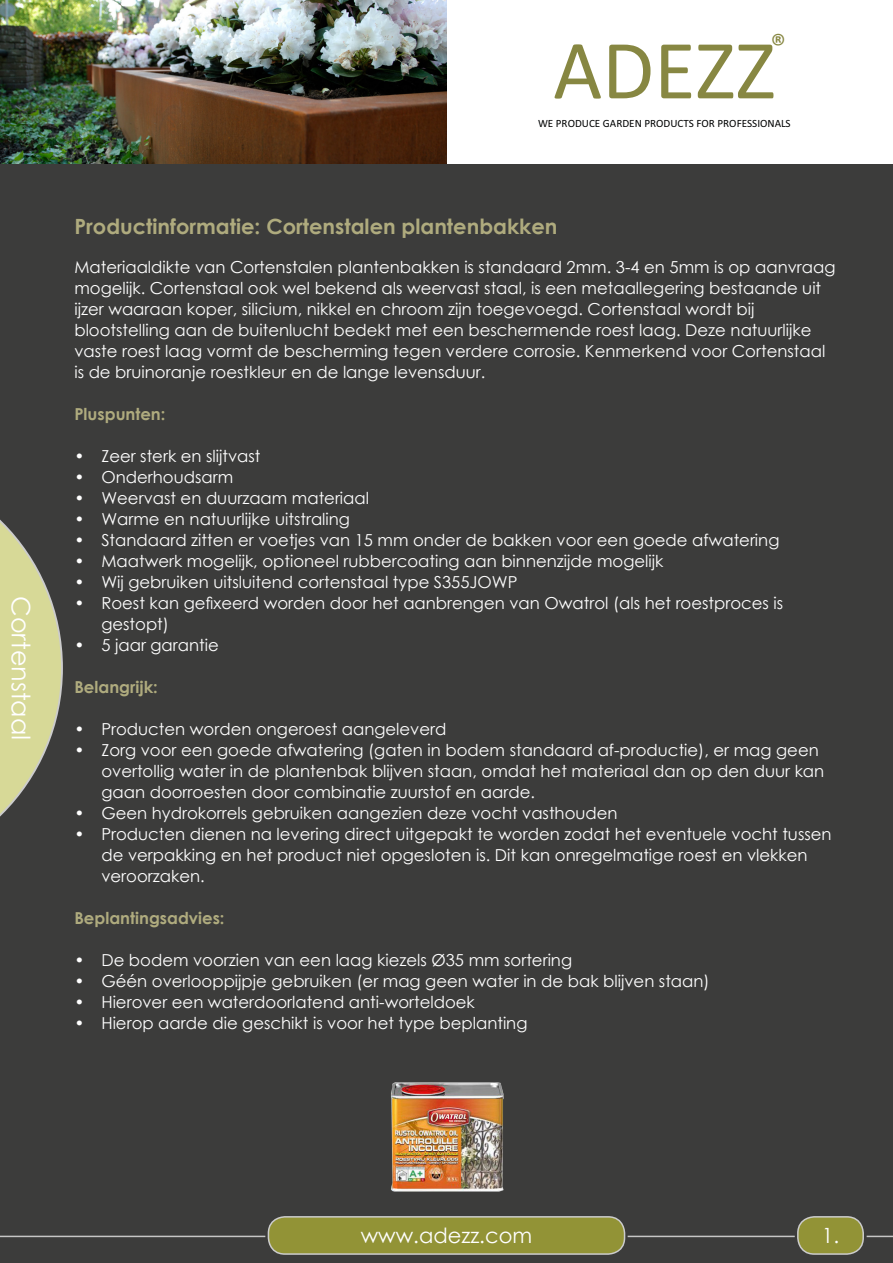
<style>
.page{position:relative;width:893px;height:1263px;background:#3c3c3b}
.page>*{position:absolute;margin:0;border:0;box-sizing:border-box;transform-origin:0 0}
.t1{font:84.9px "Calibri";letter-spacing:-.005em;color:#878742}
.t2{font:30.9px "Calibri";color:#878742}
.t3{font:25.5px "Century Gothic";color:#fff}
.t4{font:700 21px "Century Gothic";color:#afab7e}
.t5{font:21px "Century Gothic";color:#fff}
.t6{font:16.5px/21px "Century Gothic";color:#fff}
.t7{font:700 16.5px "Century Gothic";color:#afab7e}
.t8{font:11.1px "Calibri";color:#010202}
</style>
<div class="page">
<div style="left:438px;top:0;width:455px;height:164px;background:#fff"></div>
<div style="left:268px;top:1217px;width:357px;height:37px;background:#929336;border-radius:16px"></div>
<div style="left:268px;top:1216px;width:357px;height:39px;border:2px solid #ccc;border-radius:16px"></div>
<svg style="left:0;top:519px;width:63px;height:298px"></svg>
<div style="left:798px;top:1217px;width:65px;height:37px;background:#929336;border-radius:16px"></div>
<div style="left:797px;top:1216px;width:67px;height:39px;border:2px solid #ccc;border-radius:16px"></div>
<img style="left:0;top:0;width:446px;height:164px">
<hr style="left:0;top:1236px;width:265px;height:1px;background:#c6c6c6">
<hr style="left:628px;top:1236px;width:167px;height:1px;background:#c6c6c6">
<svg style="left:867px;top:1236px;width:26px;height:1px"></svg>
<img style="left:391px;top:1082px;width:113px;height:110px">
<h3 class="t3" style="left:39px;top:596px;width:146px;rotate:90deg">Cortenstaal</h3>
<h2 class="t2" style="left:770px;top:23px;width:17px">®</h2>
<h1 class="t1" style="left:553px;top:11px;width:224px">ADEZZ</h1>
<p class="t8" style="left:538px;top:116px;width:254px">WE PRODUCE GARDEN PRODUCTS FOR PROFESSIONALS</p>
<p class="t4" style="left:74px;top:210px;width:484px">Productinformatie: Cortenstalen plantenbakken</p>
<p class="t6" style="left:74px;top:256px;width:763px">Materiaaldikte van Cortenstalen plantenbakken is standaard 2mm. 3-4 en 5mm is op aanvraag mogelijk. Cortenstaal ook wel bekend als weervast staal, is een metaallegering bestaande uit ijzer waaraan koper, silicium, nikkel en chroom zijn toegevoegd. Cortenstaal wordt bij blootstelling aan de buitenlucht bedekt met een beschermende roest laag. Deze natuurlijke vaste roest laag vormt de bescherming tegen verdere corrosie. Kenmerkend voor Cortenstaal is de bruinoranje roestkleur en de lange levensduur.</p>
<p class="t7" style="left:74px;top:402px;width:93px">Pluspunten:</p>
<p class="t6" style="left:74px;top:445px;width:188px">• Zeer sterk en slijtvast</p>
<p class="t6" style="left:74px;top:466px;width:160px">• Onderhoudsarm</p>
<p class="t6" style="left:74px;top:487px;width:296px">• Weervast en duurzaam materiaal</p>
<p class="t6" style="left:74px;top:508px;width:277px">• Warme en natuurlijke uitstraling</p>
<p class="t6" style="left:74px;top:529px;width:706px">• Standaard zitten er voetjes van 15 mm onder de bakken voor een goede afwatering</p>
<p class="t6" style="left:74px;top:550px;width:591px">• Maatwerk mogelijk, optioneel rubbercoating aan binnenzijde mogelijk</p>
<p class="t6" style="left:74px;top:571px;width:445px">• Wij gebruiken uitsluitend cortenstaal type S355JOWP</p>
<p class="t6" style="left:101px;top:592px;width:683px;text-indent:-27px">• Roest kan gefixeerd worden door het aanbrengen van Owatrol (als het roestproces is gestopt)</p>
<p class="t6" style="left:74px;top:634px;width:146px">• 5 jaar garantie</p>
<p class="t7" style="left:74px;top:675px;width:85px">Belangrijk:</p>
<p class="t6" style="left:74px;top:718px;width:374px">• Producten worden ongeroest aangeleverd</p>
<p class="t6" style="left:101px;top:739px;width:724px;text-indent:-27px">• Zorg voor een goede afwatering (gaten in bodem standaard af-productie), er mag geen overtollig water in de plantenbak blijven staan, omdat het materiaal dan op den duur kan gaan doorroesten door combinatie zuurstof en aarde.</p>
<p class="t6" style="left:74px;top:802px;width:545px">• Geen hydrokorrels gebruiken aangezien deze vocht vasthouden</p>
<p class="t6" style="left:101px;top:823px;width:732px;text-indent:-27px">• Producten dienen na levering direct uitgepakt te worden zodat het eventuele vocht tussen de verpakking en het product niet opgesloten is. Dit kan onregelmatige roest en vlekken veroorzaken.</p>
<p class="t7" style="left:74px;top:906px;width:152px">Beplantingsadvies:</p>
<p class="t6" style="left:74px;top:949px;width:499px">• De bodem voorzien van een laag kiezels Ø35 mm sortering</p>
<p class="t6" style="left:74px;top:970px;width:637px">• Géén overlooppijpje gebruiken (er mag geen water in de bak blijven staan)</p>
<p class="t6" style="left:74px;top:991px;width:402px">• Hierover een waterdoorlatend anti-worteldoek</p>
<p class="t6" style="left:74px;top:1012px;width:455px">• Hierop aarde die geschikt is voor het type beplanting</p>
<p class="t5" style="left:361px;top:1221px;width:173px">www.adezz.com</p>
<p class="t5" style="left:822px;top:1221px;width:19px">1.</p>
</div>
